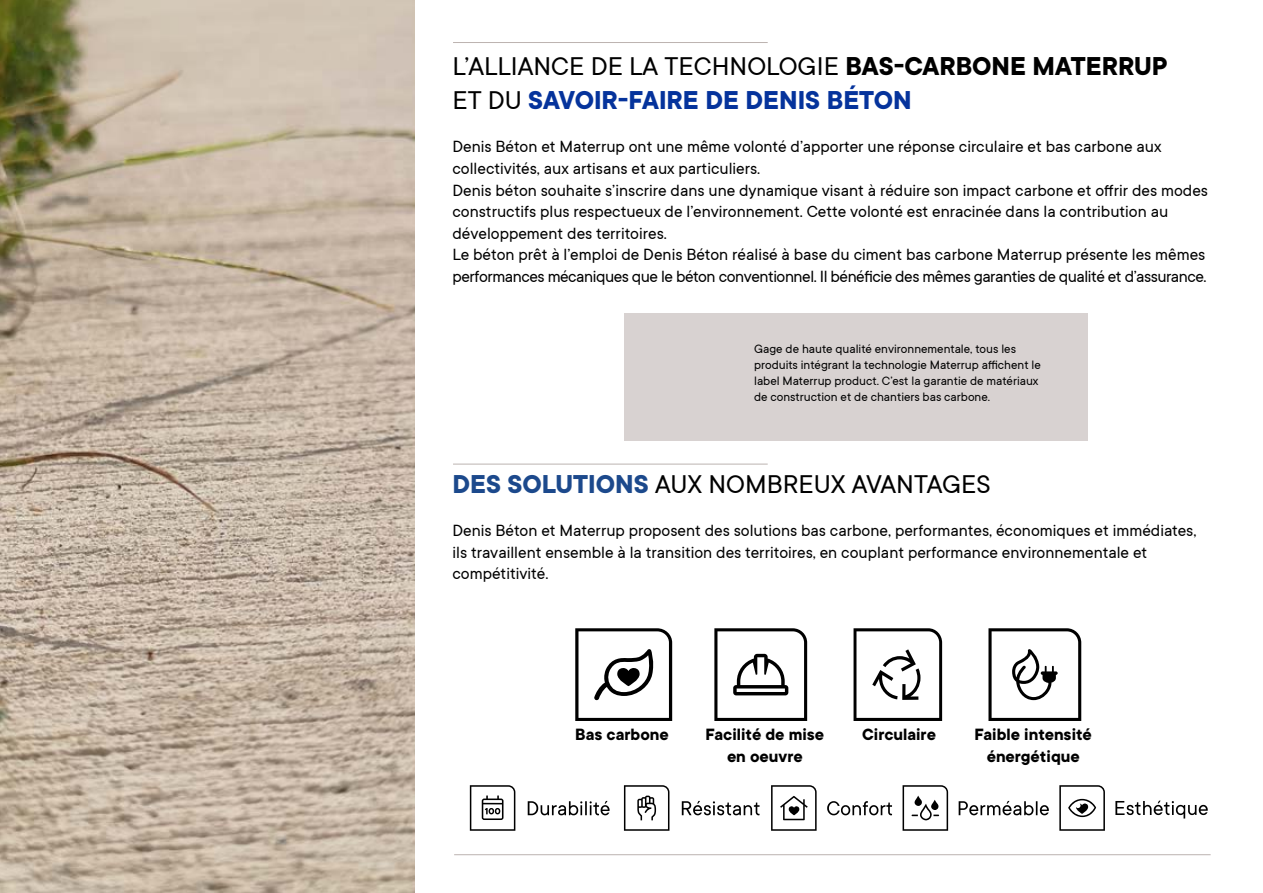
<style>
.page{position:relative;width:1263px;height:893px;background:#fff}
.page>*{position:absolute;margin:0;border:0;box-sizing:border-box;transform-origin:0 0}
.t1{font:28.5px/34.2px "TT Commons";color:#000}
.t2{font:18px/21.6px "TT Commons";color:#000}
.t3{font:700 18px/21.6px "TT Commons";color:#000;text-align:center}
.t4{font:13.5px/16.2px "TT Commons";color:#000}
.s1{font-weight:700}
.s2{font-weight:700;color:#05339c}
.s3{font-weight:700;color:#1c498c}
</style>
<div class="page">
<div style="left:624px;top:314px;width:463px;height:127px;background:#d8d2d1"></div>
<img style="left:0;top:0;width:415px;height:893px">
<hr style="left:454px;top:854px;width:756px;height:1px;background:#bcb3b0">
<svg style="left:470px;top:785px;width:45px;height:46px"></svg>
<svg style="left:624px;top:785px;width:45px;height:46px"></svg>
<svg style="left:771px;top:785px;width:46px;height:46px"></svg>
<svg style="left:1059px;top:785px;width:46px;height:46px"></svg>
<svg style="left:902px;top:785px;width:46px;height:46px"></svg>
<svg style="left:528px;top:801px;width:82px;height:14px"></svg>
<svg style="left:682px;top:801px;width:77px;height:14px"></svg>
<svg style="left:827px;top:801px;width:65px;height:14px"></svg>
<svg style="left:1115px;top:801px;width:93px;height:17px"></svg>
<svg style="left:959px;top:801px;width:90px;height:14px"></svg>
<hr style="left:453px;top:42px;width:315px;height:1px;background:#bcb3b0">
<hr style="left:453px;top:464px;width:315px;height:1px;background:#bcb3b0">
<svg style="left:575px;top:628px;width:97px;height:93px"></svg>
<svg style="left:853px;top:628px;width:89px;height:93px"></svg>
<svg style="left:714px;top:628px;width:93px;height:93px"></svg>
<svg style="left:988px;top:628px;width:93px;height:93px"></svg>
<h1 class="t1" style="left:452px;top:49px;width:717px">L’ALLIANCE DE LA TECHNOLOGIE <span class="s1">BAS-CARBONE MATERRUP<br></span>ET DU <span class="s2">SAVOIR-FAIRE DE DENIS BÉTON</span></h1>
<p class="t2" style="left:452px;top:136px;width:757px">Denis Béton et Materrup ont une même volonté d’apporter une réponse circulaire et bas carbone aux collectivités, aux artisans et aux particuliers.<br>Denis béton souhaite s’inscrire dans une dynamique visant à réduire son impact carbone et offrir des modes constructifs plus respectueux de l’environnement. Cette volonté est enracinée dans la contribution au développement des territoires.<br>Le béton prêt à l’emploi de Denis Béton réalisé à base du ciment bas carbone Materrup présente les mêmes performances mécaniques que le béton conventionnel. Il bénéficie des mêmes garanties de qualité et d’assurance.</p>
<p class="t4" style="left:754px;top:341px;width:288px">Gage de haute qualité environnementale, tous les produits intégrant la technologie Materrup affichent le label Materrup product. C’est la garantie de matériaux de construction et de chantiers bas carbone.</p>
<h1 class="t1" style="left:452px;top:467px;width:540px"><span class="s3">DES SOLUTIONS</span> AUX NOMBREUX AVANTAGES</h1>
<p class="t2" style="left:452px;top:520px;width:745px">Denis Béton et Materrup proposent des solutions bas carbone, performantes, économiques et immédiates, ils travaillent ensemble à la transition des territoires, en couplant performance environnementale et compétitivité.</p>
<p class="t3" style="left:575px;top:724px;width:95px">Bas carbone</p>
<p class="t3" style="left:706px;top:724px;width:120px">Facilité de mise en oeuvre</p>
<p class="t3" style="left:862px;top:724px;width:75px">Circulaire</p>
<p class="t3" style="left:975px;top:724px;width:119px">Faible intensité énergétique</p>
</div>
